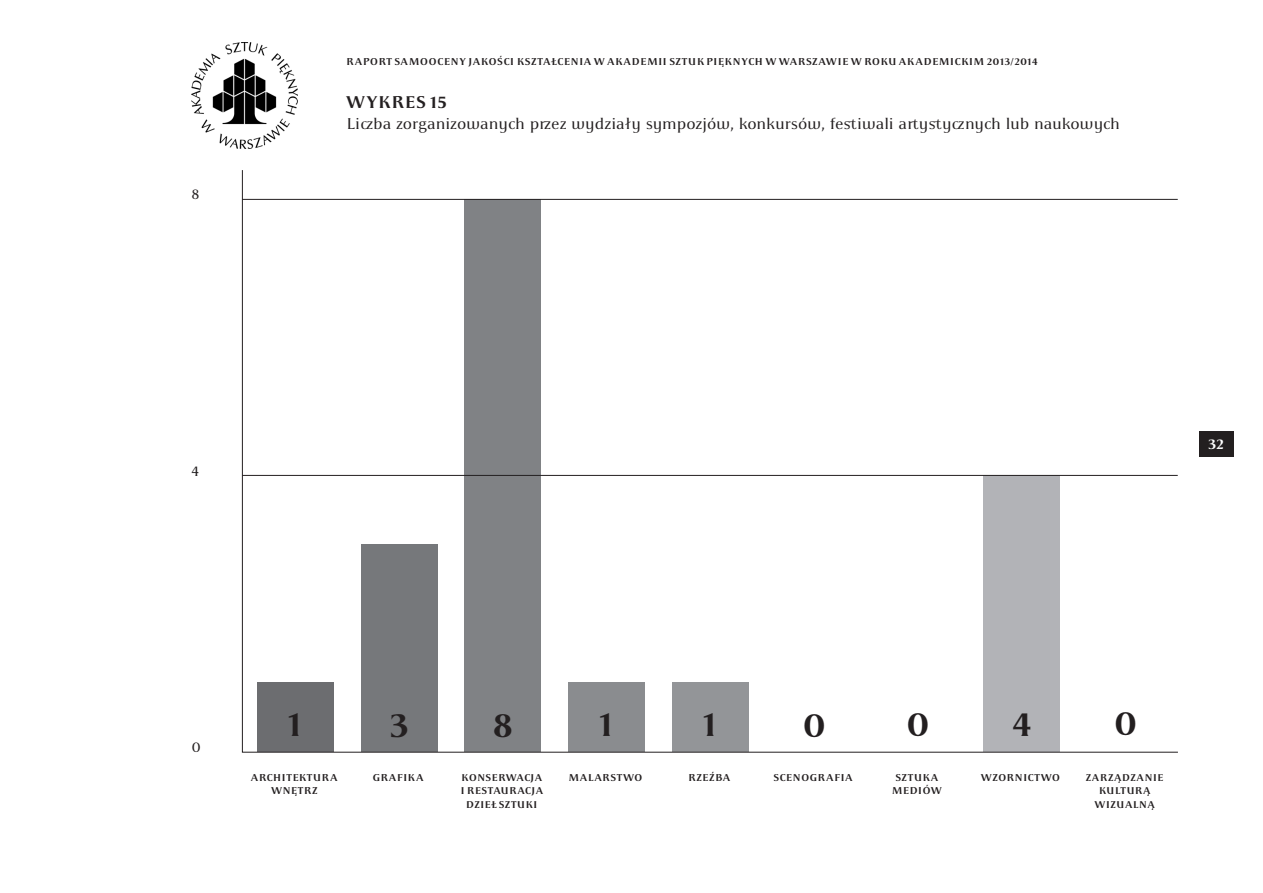
<style>
.page{position:relative;width:1263px;height:893px;background:#fff}
.page>*{position:absolute;margin:0;border:0;box-sizing:border-box;transform-origin:0 0}
.t1{font:700 36px "Apolonia";color:#231f20}
.t2{font:700 18px "Apolonia";letter-spacing:.025em;color:#231f20}
.t3{font:16.5px "Apolonia";letter-spacing:-.005em;color:#231f20}
.t4{font:15px "Apolonia";color:#231f20}
.t5{font:700 15px "Apolonia";color:#fff}
.t6{font:700 10.5px/13.5px "Apolonia";letter-spacing:.04em;color:#231f20;text-align:center}
.t7{font:700 10.5px/13.5px "Apolonia";letter-spacing:.01em;color:#231f20;text-align:center}
.t8{font:700 10.35px/13.4px "Apolonia";letter-spacing:.025em;color:#231f20;text-align:center}
</style>
<div class="page">
<div style="left:1199px;top:431px;width:34px;height:26px;background:#231f20"></div>
<img style="left:191px;top:43px;width:107px;height:106px">
<svg style="left:242px;top:170px;width:936px;height:583px"></svg>
<hr style="left:242px;top:199px;width:936px;height:1px;background:#231f20">
<hr style="left:242px;top:475px;width:936px;height:1px;background:#231f20">
<p class="t4" style="left:191px;top:186px;width:10px">8</p>
<p class="t6" style="left:346px;top:55px;width:693px">RAPORT SAMOOCENY JAKOŚCI KSZTAŁCENIA W AKADEMII SZTUK PIĘKNYCH W WARSZAWIE W ROKU AKADEMICKIM 2013/2014</p>
<p class="t2" style="left:346px;top:91px;width:102px">WYKRES 15</p>
<p class="t3" style="left:346px;top:114px;width:775px">Liczba zorganizowanych przez wydziały sympozjów, konkursów, festiwali artystycznych lub naukowych</p>
<p class="t4" style="left:191px;top:462px;width:9px">4</p>
<h3 class="t5" style="left:1208px;top:435px;width:17px">32</h3>
<p class="t4" style="left:191px;top:738px;width:11px">0</p>
<p class="t1" style="left:288px;top:703px;width:16px">1</p>
<p class="t1" style="left:390px;top:704px;width:19px">3</p>
<p class="t1" style="left:492px;top:704px;width:22px">8</p>
<p class="t1" style="left:599px;top:703px;width:16px">1</p>
<p class="t1" style="left:703px;top:703px;width:16px">1</p>
<p class="t1" style="left:802px;top:704px;width:26px">0</p>
<p class="t1" style="left:906px;top:703px;width:26px">0</p>
<p class="t1" style="left:1012px;top:703px;width:20px">4</p>
<p class="t1" style="left:1113px;top:703px;width:26px">0</p>
<p class="t6" style="left:372px;top:771px;width:52px">GRAFIKA</p>
<p class="t6" style="left:568px;top:771px;width:76px">MALARSTWO</p>
<p class="t6" style="left:688px;top:771px;width:44px">RZEŹBA</p>
<p class="t6" style="left:773px;top:771px;width:81px">SCENOGRAFIA</p>
<p class="t7" style="left:892px;top:771px;width:52px">SZTUKA<br>MEDIÓW</p>
<p class="t6" style="left:981px;top:771px;width:81px">WZORNICTWO</p>
<p class="t6" style="left:251px;top:771px;width:88px">ARCHITEKTURA<br>WNĘTRZ</p>
<p class="t8" style="left:1086px;top:771px;width:79px">ZARZĄDZANIE<br>KULTURĄ<br>WIZUALNĄ</p>
<p class="t8" style="left:460px;top:771px;width:84px">KONSERWACJA<br>I RESTAURACJA<br>DZIEŁ SZTUKI</p>
</div>
